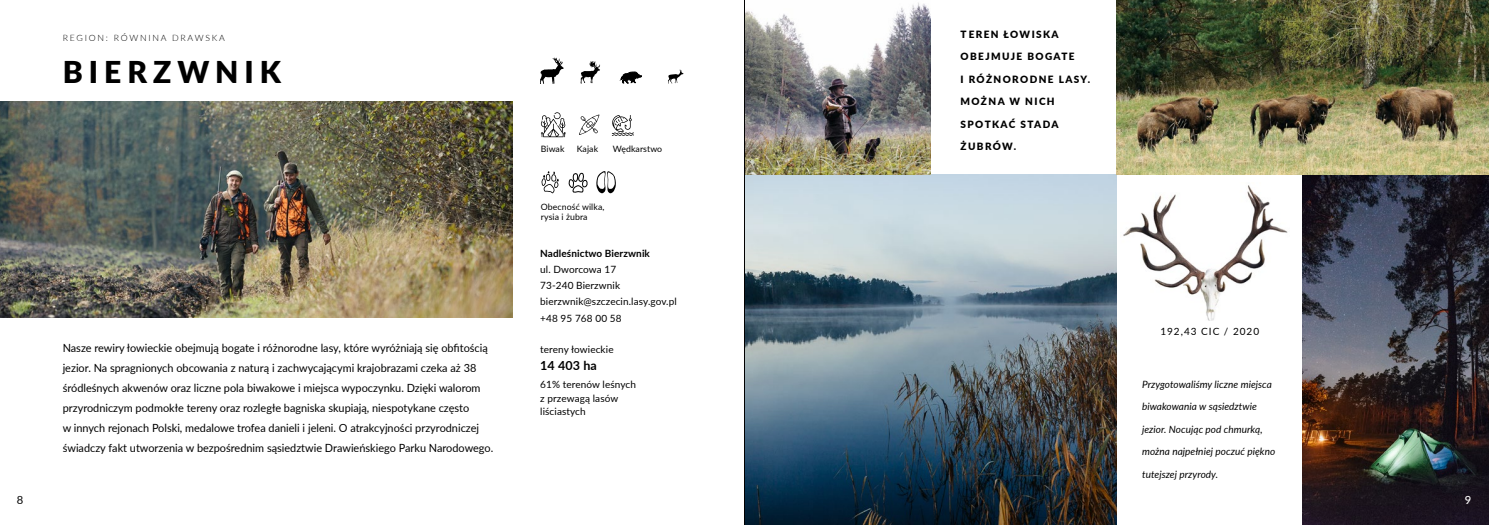
<style>
.page{position:relative;width:1489px;height:525px;background:#fff}
.page>*{position:absolute;margin:0;border:0;box-sizing:border-box;transform-origin:0 0}
.t1{font:900 30px "Lato";letter-spacing:.2em;color:#000}
.t2{font:700 12.5px "Lato";letter-spacing:.01em;color:#000}
.t3{font:11.25px/20px "Lato";color:#000}
.t4{font:500 11.25px "Lato";color:#fff}
.t5{font:10px/16.2px "Lato";letter-spacing:.01em;color:#000}
.t6{font:italic 10px "Lato";letter-spacing:.005em;color:#000}
.t7{font:900 10px "Lato";letter-spacing:.14em;color:#000}
.t8{font:700 10px "Lato";letter-spacing:.01em;color:#000}
.t9{font:10px "Lato";letter-spacing:.1em;color:#000}
.t10{font:8.75px/10px "Lato";letter-spacing:.01em;color:#000}
.t11{font:300 8.75px "Lato";letter-spacing:.2em;color:#000}
</style>
<div class="page">
<img style="left:0;top:102px;width:512px;height:215px">
<img style="left:745px;top:175px;width:371px;height:349px">
<img style="left:1302px;top:175px;width:186px;height:349px">
<img style="left:1116px;top:0;width:372px;height:175px">
<img style="left:745px;top:2px;width:185px;height:173px">
<hr style="left:744px;top:0;width:1px;height:524px;background:#000">
<img style="left:1123px;top:185px;width:165px;height:135px">
<svg style="left:541px;top:171px;width:17px;height:22px"></svg>
<svg style="left:611px;top:115px;width:23px;height:21px"></svg>
<svg style="left:541px;top:112px;width:25px;height:25px"></svg>
<svg style="left:579px;top:114px;width:20px;height:21px"></svg>
<svg style="left:568px;top:173px;width:19px;height:19px"></svg>
<svg style="left:596px;top:171px;width:20px;height:22px"></svg>
<svg style="left:580px;top:61px;width:20px;height:23px"></svg>
<svg style="left:620px;top:72px;width:21px;height:11px"></svg>
<svg style="left:540px;top:57px;width:23px;height:27px"></svg>
<svg style="left:668px;top:69px;width:15px;height:15px"></svg>
<p class="t11" style="left:63px;top:32px;width:164px">REGION: RÓWNINA DRAWSKA</p>
<h1 class="t1" style="left:63px;top:50px;width:220px">BIERZWNIK</h1>
<p class="t3" style="left:63px;top:337px;width:432px">Nasze rewiry łowieckie obejmują bogate i różnorodne lasy, które wyróżniają się obfitością jezior. Na spragnionych obcowania z naturą i zachwycającymi krajobrazami czeka aż 38 śródleśnych akwenów oraz liczne pola biwakowe i miejsca wypoczynku. Dzięki walorom przyrodniczym podmokłe tereny oraz rozległe bagniska skupiają, niespotykane często<br>w innych rejonach Polski, medalowe trofea danieli i jeleni. O atrakcyjności przyrodniczej świadczy fakt utworzenia w bezpośrednim sąsiedztwie Drawieńskiego Parku Narodowego.</p>
<p class="t10" style="left:541px;top:143px;width:25px">Biwak</p>
<p class="t10" style="left:576px;top:143px;width:23px">Kajak</p>
<p class="t10" style="left:612px;top:143px;width:51px">Wędkarstwo</p>
<p class="t10" style="left:541px;top:201px;width:65px">Obecność wilka, rysia i żubra</p>
<p class="t8" style="left:540px;top:245px;width:111px">Nadleśnictwo Bierzwnik</p>
<p class="t5" style="left:540px;top:260px;width:138px">ul. Dworcowa 17<br>73-240 Bierzwnik bierzwnik@szczecin.lasy.gov.pl +48 95 768 00 58</p>
<p class="t5" style="left:540px;top:340px;width:75px">tereny łowieckie</p>
<p class="t2" style="left:540px;top:356px;width:58px">14 403 ha</p>
<p class="t5" style="left:540px;top:377px;width:97px;line-height:13.8px">61% terenów leśnych z przewagą lasów liściastych</p>
<p class="t7" style="left:960px;top:26px;width:100px">TEREN ŁOWISKA</p>
<p class="t7" style="left:960px;top:49px;width:115px">OBEJMUJE BOGATE</p>
<p class="t7" style="left:960px;top:71px;width:131px">I RÓŻNORODNE LASY.</p>
<p class="t7" style="left:960px;top:94px;width:96px">MOŻNA W NICH</p>
<p class="t7" style="left:960px;top:116px;width:100px">SPOTKAĆ STADA</p>
<p class="t7" style="left:960px;top:139px;width:57px">ŻUBRÓW.</p>
<p class="t9" style="left:1160px;top:324px;width:100px">192,43 CIC / 2020</p>
<p class="t6" style="left:1141px;top:376px;width:131px">Przygotowaliśmy liczne miejsca</p>
<p class="t6" style="left:1141px;top:399px;width:116px">biwakowania w sąsiedztwie</p>
<p class="t6" style="left:1141px;top:421px;width:122px">jezior. Nocując pod chmurką,</p>
<p class="t6" style="left:1141px;top:444px;width:135px">można najpełniej poczuć piękno</p>
<p class="t6" style="left:1141px;top:466px;width:77px">tutejszej przyrody.</p>
<p class="t3" style="left:17px;top:489px;width:8px">8</p>
<p class="t4" style="left:1464px;top:491px;width:8px">9</p>
</div>
